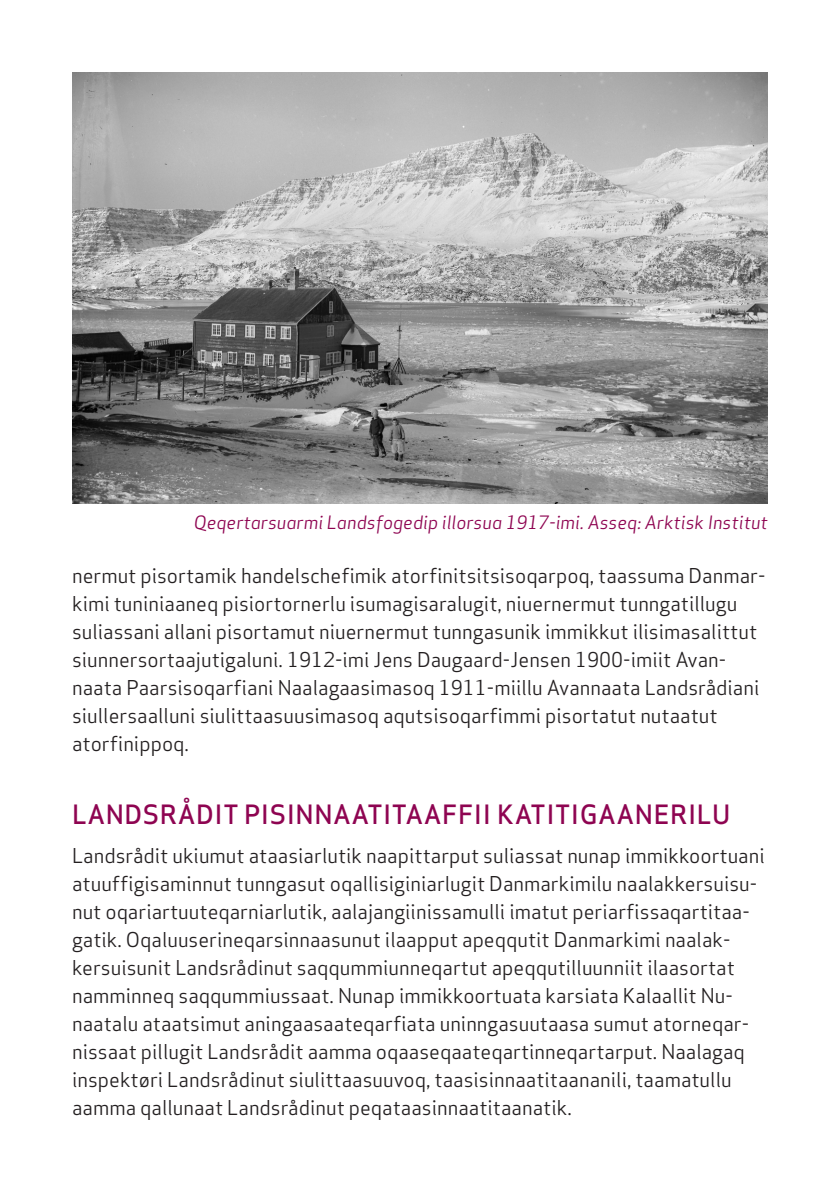
<style>
.page{position:relative;width:840px;height:1191px;background:#fff}
.page>*{position:absolute;margin:0;border:0;box-sizing:border-box;transform-origin:0 0}
.Overskrift_stor{font:500 26px "Apex Sans";letter-spacing:.02em;color:#8e0451}
.Brød{font:20px/28px "Apex Sans";color:#231f20}
.Billedtekst{font:italic 18px "Apex Sans";color:#8e0451}
</style>
<div class="page">
<img style="left:72px;top:72px;width:695px;height:431px">
<p class="Billedtekst" style="left:194px;top:507px;width:575px">Qeqertarsuarmi Landsfogedip illorsua 1917-imi. Asseq: Arktisk Institut</p>
<p class="Brød" style="left:72px;top:559px;width:694px">nermut pisortamik handelschefimik atorfinitsitsisoqarpoq, taassuma Danmar&shy;kimi tuniniaaneq pisiortornerlu isumagisaralugit, niuernermut tunngatillugu suliassani allani pisortamut niuernermut tunngasunik immikkut ilisimasalittut siunnersortaajutigaluni. 1912-imi Jens Daugaard-Jensen 1900-imiit Avan&shy;naata Paarsisoqarfiani Naalagaasimasoq 1911-miillu Avannaata Landsrådiani siullersaalluni siulittaasuusimasoq aqutsisoqarfimmi pisortatut nutaatut atorfinippoq.</p>
<p class="Overskrift_stor" style="left:72px;top:791px;width:659px">LANDSRÅDIT PISINNAATITAAFFII KATITIGAANERILU</p>
<p class="Brød" style="left:72px;top:840px;width:694px">Landsrådit ukiumut ataasiarlutik naapittarput suliassat nunap immikkoortuani atuuffigisaminnut tunngasut oqallisiginiarlugit Danmarkimilu naalakkersuisu&shy;nut oqariartuuteqarniarlutik, aalajangiinissamulli imatut periarfissaqartitaa&shy;gatik. Oqaluuserineqarsinnaasunut ilaapput apeqqutit Danmarkimi naalak&shy;kersuisunit Landsrådinut saqqummiunneqartut apeqqutilluunniit ilaasortat namminneq saqqummiussaat. Nunap immikkoortuata karsiata Kalaallit Nu&shy;naatalu ataatsimut aningaasaateqarfiata uninngasuutaasa sumut atorneqar&shy;nissaat pillugit Landsrådit aamma oqaaseqaateqartinneqartarput. Naalagaq inspektøri Landsrådinut siulittaasuuvoq, taasisinnaatitaananili, taamatullu aamma qallunaat Landsrådinut peqataasinnaatitaanatik.</p>
</div>
